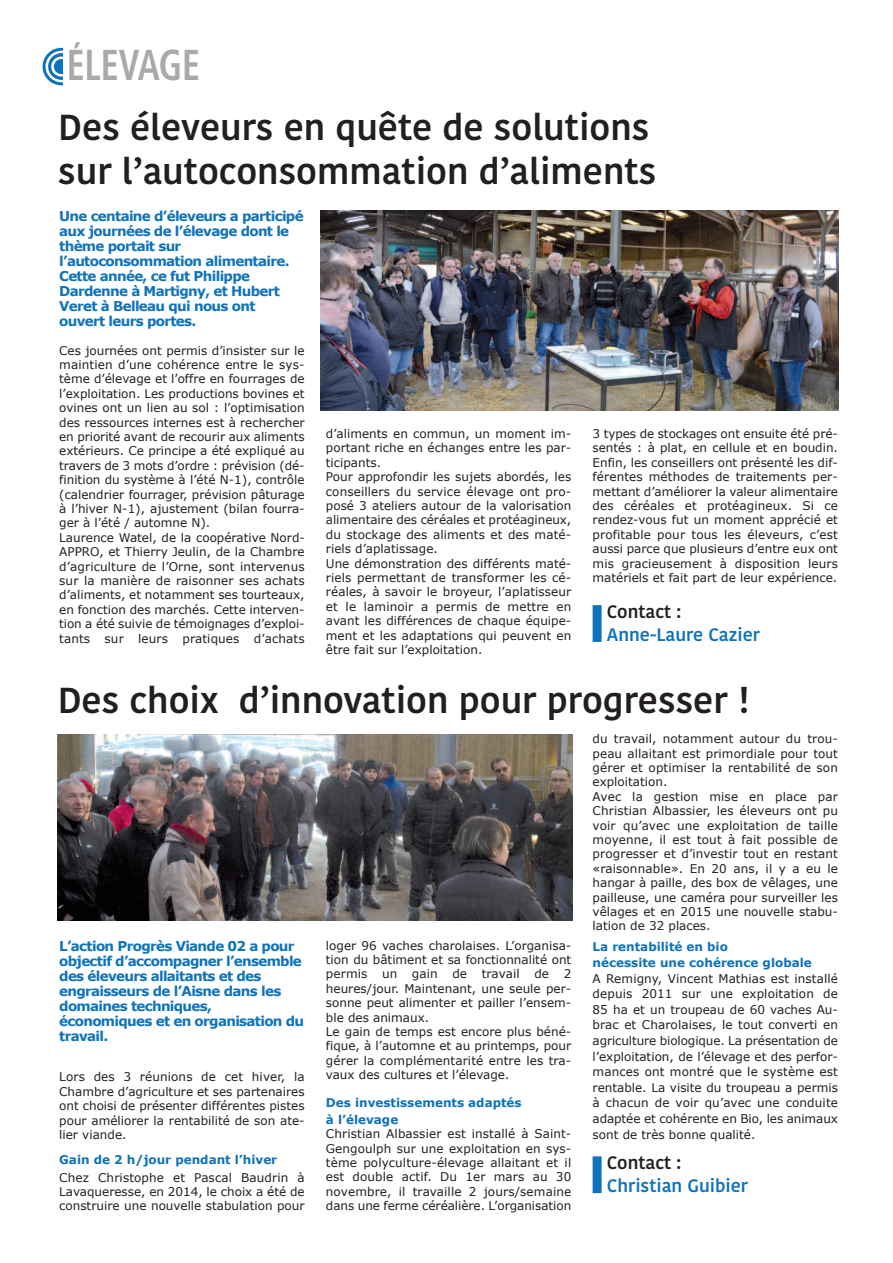
<style>
.page{position:relative;width:893px;height:1263px;background:#fff}
.page>*{position:absolute;margin:0;border:0;box-sizing:border-box;transform-origin:0 0}
.t1{font:700 condensed 43.2px "Frutiger";color:#a8a9ad;scale:.83 1}
.t2{font:600 36px/44.7px "Kohinoor Bangla";color:#231f20}
.t3{font:600 18px "Kohinoor Bangla";color:#0e73bb}
.t4{font:600 18px "Kohinoor Bangla";color:#231f20}
.t5{font:700 13.5px/15px "Verdana";letter-spacing:-.05em;color:#0e73bb}
.t6{font:12px/14.4px "Verdana";color:#231f20;text-align:justify}
.t7{font:700 12px/17.1px "Verdana";color:#0e73bb}
</style>
<div class="page">
<svg style="left:43px;top:48px;width:19px;height:37px"></svg>
<div style="left:593px;top:605px;width:9px;height:37px;background:#0e73bb"></div>
<div style="left:593px;top:1156px;width:9px;height:37px;background:#0e73bb"></div>
<img style="left:320px;top:210px;width:518px;height:201px">
<img style="left:58px;top:734px;width:514px;height:187px">
<h1 class="t1" style="left:67px;top:48px;width:162px">ÉLEVAGE</h1>
<h2 class="t2" style="left:58px;top:106px;width:600px">Des éleveurs en quête de solutions sur l’autoconsommation d’aliments</h2>
<p class="t5" style="left:59px;top:208px;width:246px">Une centaine d’éleveurs a participé aux journées de l’élevage dont le thème portait sur l’autoconsommation alimentaire.<br>Cette année, ce fut Philippe<br>Dardenne à Martigny, et Hubert<br>Veret à Belleau qui nous ont ouvert leurs portes.</p>
<p class="t6" style="left:59px;top:343px;width:247px;text-align:left">Ces journées ont permis d’insister sur le maintien d’une cohérence entre le sys&shy;tème d’élevage et l’offre en fourrages de l’exploitation. Les productions bovines et ovines ont un lien au sol : l’optimisation des ressources internes est à rechercher en priorité avant de recourir aux aliments extérieurs. Ce principe a été expliqué au travers de 3 mots d’ordre : prévision (dé&shy;finition du système à l’été N-1), contrôle (calendrier fourrager, prévision pâturage à l’hiver N-1), ajustement (bilan fourra&shy;ger à l’été / automne N).<br>Laurence Watel, de la coopérative Nord-APPRO, et Thierry Jeulin, de la Chambre d’agriculture de l’Orne, sont intervenus sur la manière de raisonner ses achats d’aliments, et notamment ses tourteaux, en fonction des marchés. Cette interven&shy;tion a été suivie de témoignages d’exploi&shy;tants sur leurs pratiques d’achats</p>
<p class="t6" style="left:326px;top:426px;width:247px;text-align:left">d’aliments en commun, un moment im&shy;portant riche en échanges entre les par&shy;ticipants.<br>Pour approfondir les sujets abordés, les conseillers du service élevage ont pro&shy;posé 3 ateliers autour de la valorisation alimentaire des céréales et protéagineux, du stockage des aliments et des maté&shy;riels d’aplatissage.<br>Une démonstration des différents maté&shy;riels permettant de transformer les cé&shy;réales, à savoir le broyeur, l’aplatisseur et le laminoir a permis de mettre en avant les différences de chaque équipe&shy;ment et les adaptations qui peuvent en être fait sur l’exploitation.</p>
<p class="t6" style="left:593px;top:426px;width:247px">3 types de stockages ont ensuite été pré&shy;sentés : à plat, en cellule et en boudin.<br>Enfin, les conseillers ont présenté les dif&shy;férentes méthodes de traitements per&shy;mettant d’améliorer la valeur alimentaire des céréales et protéagineux. Si ce rendez-vous fut un moment apprécié et profitable pour tous les éleveurs, c’est aussi parce que plusieurs d’entre eux ont mis gracieusement à disposition leurs matériels et fait part de leur expérience.</p>
<h3 class="t4" style="left:607px;top:601px;width:76px">Contact :</h3>
<h3 class="t3" style="left:607px;top:624px;width:155px">Anne-Laure Cazier</h3>
<h2 class="t2" style="left:58px;top:679px;width:694px">Des choix d’innovation pour progresser !</h2>
<p class="t5" style="left:59px;top:938px;width:246px">L’action Progrès Viande 02 a pour objectif d’accompagner l’ensemble des éleveurs allaitants et des engraisseurs de l’Aisne dans les domaines techniques, économiques et en organisation du travail.</p>
<p class="t6" style="left:59px;top:1069px;width:247px">Lors des 3 réunions de cet hiver, la Chambre d’agriculture et ses partenaires ont choisi de présenter différentes pistes pour améliorer la rentabilité de son ate&shy;lier viande.</p>
<p class="t7" style="left:59px;top:1150px;width:220px">Gain de 2 h/jour pendant l’hiver</p>
<p class="t6" style="left:59px;top:1169px;width:247px">Chez Christophe et Pascal Baudrin à Lavaqueresse, en 2014, le choix a été de construire une nouvelle stabulation pour</p>
<p class="t6" style="left:326px;top:937px;width:247px;text-align:left">loger 96 vaches charolaises. L’organisa&shy;tion du bâtiment et sa fonctionnalité ont permis un gain de travail de 2 heures/jour. Maintenant, une seule per&shy;sonne peut alimenter et pailler l’ensem&shy;ble des animaux.<br>Le gain de temps est encore plus béné&shy;fique, à l’automne et au printemps, pour gérer la complémentarité entre les tra&shy;vaux des cultures et l’élevage.</p>
<p class="t7" style="left:326px;top:1093px;width:197px">Des investissements adaptés à l’élevage</p>
<p class="t6" style="left:326px;top:1126px;width:247px">Christian Albassier est installé à Saint-Gengoulph sur une exploitation en sys&shy;tème polyculture-élevage allaitant et il est double actif. Du 1er mars au 30 novembre, il travaille 2 jours/semaine dans une ferme céréalière. L’organisation</p>
<p class="t6" style="left:593px;top:731px;width:247px;text-align:left">du travail, notamment autour du trou&shy;peau allaitant est primordiale pour tout gérer et optimiser la rentabilité de son exploitation.<br>Avec la gestion mise en place par Christian Albassier, les éleveurs ont pu voir qu’avec une exploitation de taille moyenne, il est tout à fait possible de progresser et d’investir tout en restant «raisonnable». En 20 ans, il y a eu le hangar à paille, des box de vêlages, une pailleuse, une caméra pour surveiller les vêlages et en 2015 une nouvelle stabu&shy;lation de 32 places.</p>
<p class="t7" style="left:593px;top:939px;width:221px;line-height:15.6px">La rentabilité en bio<br>nécessite une cohérence globale</p>
<p class="t6" style="left:593px;top:970px;width:247px;line-height:15.6px">A Remigny, Vincent Mathias est installé depuis 2011 sur une exploitation de 85 ha et un troupeau de 60 vaches Au&shy;brac et Charolaises, le tout converti en agriculture biologique. La présentation de l’exploitation, de l’élevage et des perfor&shy;mances ont montré que le système est rentable. La visite du troupeau a permis à chacun de voir qu’avec une conduite adaptée et cohérente en Bio, les animaux sont de très bonne qualité.</p>
<h3 class="t4" style="left:607px;top:1152px;width:76px">Contact :</h3>
<h3 class="t3" style="left:607px;top:1175px;width:143px">Christian Guibier</h3>
</div>
